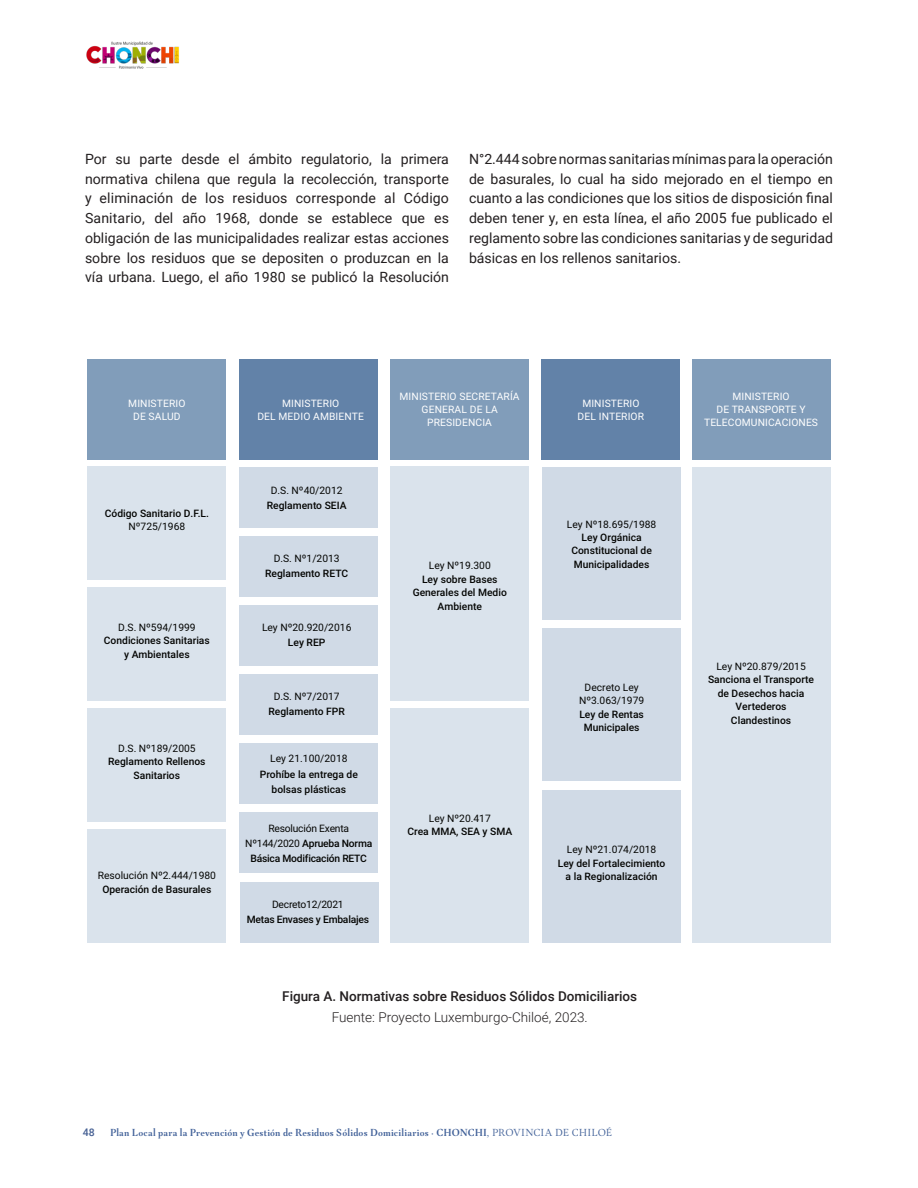
<style>
.page{position:relative;width:918px;height:1188px;background:#fff}
.page>*{position:absolute;margin:0;border:0;box-sizing:border-box;transform-origin:0 0}
.t1{font:14.1px/19.8px "Roboto";color:#231f20;text-align:justify}
.t2{font:500 13.5px "Roboto";color:#231f20}
.t3{font:300 13.5px "Roboto";color:#231f20}
.t4{font:700 10.5px "Tejuela";letter-spacing:.015em;color:#406098}
.t5{font:500 10.5px "Roboto";color:#476194}
.t6{font:500 10.35px/13.4px "Roboto";color:#040503;text-align:center}
.t7{font:10.35px/12.9px "Roboto";letter-spacing:.01em;color:#fff;text-align:center}
.t8{font:500 10.35px/15.3px "Roboto";letter-spacing:-.02em;color:#040503;text-align:center}
.t9{font:10.35px/13.4px "Roboto";color:#040503;text-align:center}
.s1{font-weight:400}
.s2{font-weight:500}
</style>
<div class="page">
<img style="left:86px;top:41px;width:93px;height:28px">
<div style="left:88px;top:359px;width:138px;height:100px;background:#819dba"></div>
<div style="left:240px;top:359px;width:138px;height:100px;background:#6282a8"></div>
<div style="left:390px;top:359px;width:139px;height:100px;background:#819dba"></div>
<div style="left:542px;top:359px;width:138px;height:100px;background:#6282a8"></div>
<div style="left:692px;top:359px;width:138px;height:100px;background:#819dba"></div>
<div style="left:88px;top:467px;width:138px;height:113px;background:#dae3ec"></div>
<div style="left:88px;top:587px;width:138px;height:114px;background:#dae3ec"></div>
<div style="left:391px;top:467px;width:138px;height:234px;background:#dae3ec"></div>
<div style="left:692px;top:467px;width:138px;height:476px;background:#dae3ec"></div>
<div style="left:391px;top:708px;width:138px;height:235px;background:#dae3ec"></div>
<div style="left:88px;top:708px;width:138px;height:114px;background:#dae3ec"></div>
<div style="left:542px;top:629px;width:139px;height:152px;background:#d0dae6"></div>
<div style="left:542px;top:467px;width:139px;height:153px;background:#d0dae6"></div>
<div style="left:542px;top:790px;width:139px;height:153px;background:#d0dae6"></div>
<div style="left:88px;top:829px;width:138px;height:114px;background:#dae3ec"></div>
<div style="left:240px;top:467px;width:138px;height:60px;background:#d0dae6"></div>
<div style="left:240px;top:536px;width:138px;height:61px;background:#d0dae6"></div>
<div style="left:240px;top:605px;width:138px;height:61px;background:#d0dae6"></div>
<div style="left:240px;top:674px;width:138px;height:61px;background:#d0dae6"></div>
<div style="left:240px;top:743px;width:138px;height:61px;background:#d0dae6"></div>
<div style="left:240px;top:812px;width:138px;height:61px;background:#d0dae6"></div>
<div style="left:240px;top:882px;width:138px;height:61px;background:#d0dae6"></div>
<p class="t1" style="left:85px;top:148px;width:365px">Por su parte desde el ámbito regulatorio, la primera normativa chilena que regula la recolección, transporte y eliminación de los residuos corresponde al Código Sanitario, del año 1968, donde se establece que es obligación de las municipalidades realizar estas acciones sobre los residuos que se depositen o produzcan en la vía urbana. Luego, el año 1980 se publicó la Resolución</p>
<p class="t1" style="left:469px;top:148px;width:365px">N°2.444 sobre normas sanitarias mínimas para la operación de basurales, lo cual ha sido mejorado en el tiempo en cuanto a las condiciones que los sitios de disposición final deben tener y, en esta línea, el año 2005 fue publicado el reglamento sobre las condiciones sanitarias y de seguridad básicas en los rellenos sanitarios.</p>
<p class="t7" style="left:128px;top:397px;width:59px">MINISTERIO<br>DE SALUD</p>
<p class="t7" style="left:257px;top:397px;width:108px">MINISTERIO<br>DEL MEDIO AMBIENTE</p>
<p class="t7" style="left:400px;top:390px;width:122px">MINISTERIO SECRETARÍA<br>GENERAL DE LA<br>PRESIDENCIA</p>
<p class="t7" style="left:578px;top:397px;width:68px">MINISTERIO<br>DEL INTERIOR</p>
<p class="t7" style="left:704px;top:390px;width:115px">MINISTERIO<br>DE TRANSPORTE Y<br>TELECOMUNICACIONES</p>
<p class="t6" style="left:105px;top:507px;width:106px">Código Sanitario D.F.L.<br><span class="s1">Nº725/1968</span></p>
<p class="t6" style="left:104px;top:622px;width:107px"><span class="s1">D.S. Nº594/1999<br></span>Condiciones Sanitarias y Ambientales</p>
<p class="t6" style="left:267px;top:483px;width:81px;line-height:15.3px"><span class="s1">D.S. Nº40/2012<br></span>Reglamento SEIA</p>
<p class="t6" style="left:265px;top:551px;width:85px;line-height:15.3px"><span class="s1">D.S. Nº1/2013<br></span>Reglamento RETC</p>
<p class="t9" style="left:262px;top:620px;width:91px;line-height:15.3px">Ley Nº20.920/2016<br><span class="s2">Ley REP</span></p>
<p class="t6" style="left:413px;top:560px;width:96px"><span class="s1">Ley Nº19.300<br></span>Ley sobre Bases<br>Generales del Medio<br>Ambiente</p>
<p class="t6" style="left:567px;top:518px;width:91px"><span class="s1">Ley Nº18.695/1988<br></span>Ley Orgánica<br>Constitucional de<br>Municipalidades</p>
<p class="t9" style="left:579px;top:681px;width:67px">Decreto Ley<br>Nº3.063/1979<br><span class="s2">Ley de Rentas<br>Municipales</span></p>
<p class="t6" style="left:268px;top:690px;width:78px;line-height:15.3px"><span class="s1">D.S. Nº7/2017<br></span>Reglamento FPR</p>
<p class="t6" style="left:260px;top:752px;width:100px;line-height:15.3px"><span class="s1">Ley 21.100/2018<br></span>Prohíbe la entrega de bolsas plásticas</p>
<p class="t8" style="left:245px;top:821px;width:129px"><span class="s1">Resolución Exenta<br>Nº144/2020</span> Aprueba Norma<br>Básica Modificación RETC</p>
<p class="t8" style="left:247px;top:897px;width:124px"><span class="s1">Decreto12/2021<br></span>Metas Envases y Embalajes</p>
<p class="t6" style="left:108px;top:742px;width:99px"><span class="s1">D.S. Nº189/2005<br></span>Reglamento Rellenos<br>Sanitarios</p>
<p class="t6" style="left:407px;top:812px;width:106px"><span class="s1">Ley Nº20.417<br></span>Crea MMA, SEA y SMA</p>
<p class="t6" style="left:558px;top:844px;width:109px"><span class="s1">Ley Nº21.074/2018<br></span>Ley del Fortalecimiento</p>
<p class="t9" style="left:98px;top:869px;width:120px">Resolución Nº2.444/1980</p>
<p class="t6" style="left:566px;top:870px;width:94px">a la Regionalización</p>
<p class="t6" style="left:102px;top:883px;width:111px">Operación de Basurales</p>
<p class="t2" style="left:282px;top:987px;width:356px">Figura A. Normativas sobre Residuos Sólidos Domiciliarios</p>
<p class="t3" style="left:332px;top:1008px;width:258px">Fuente: Proyecto Luxemburgo-Chiloé, 2023.</p>
<p class="t5" style="left:83px;top:1125px;width:13px">48</p>
<p class="t4" style="left:110px;top:1126px;width:504px">Plan Local para la Prevención y Gestión de Residuos Sólidos Domiciliarios · CHONCHI<span class="s1">, PROVINCIA DE CHILOÉ</span></p>
<p class="t6" style="left:708px;top:661px;width:108px"><span class="s1">Ley Nº20.879/2015<br></span>Sanciona el Transporte de Desechos hacia<br>Vertederos<br>Clandestinos</p>
</div>
